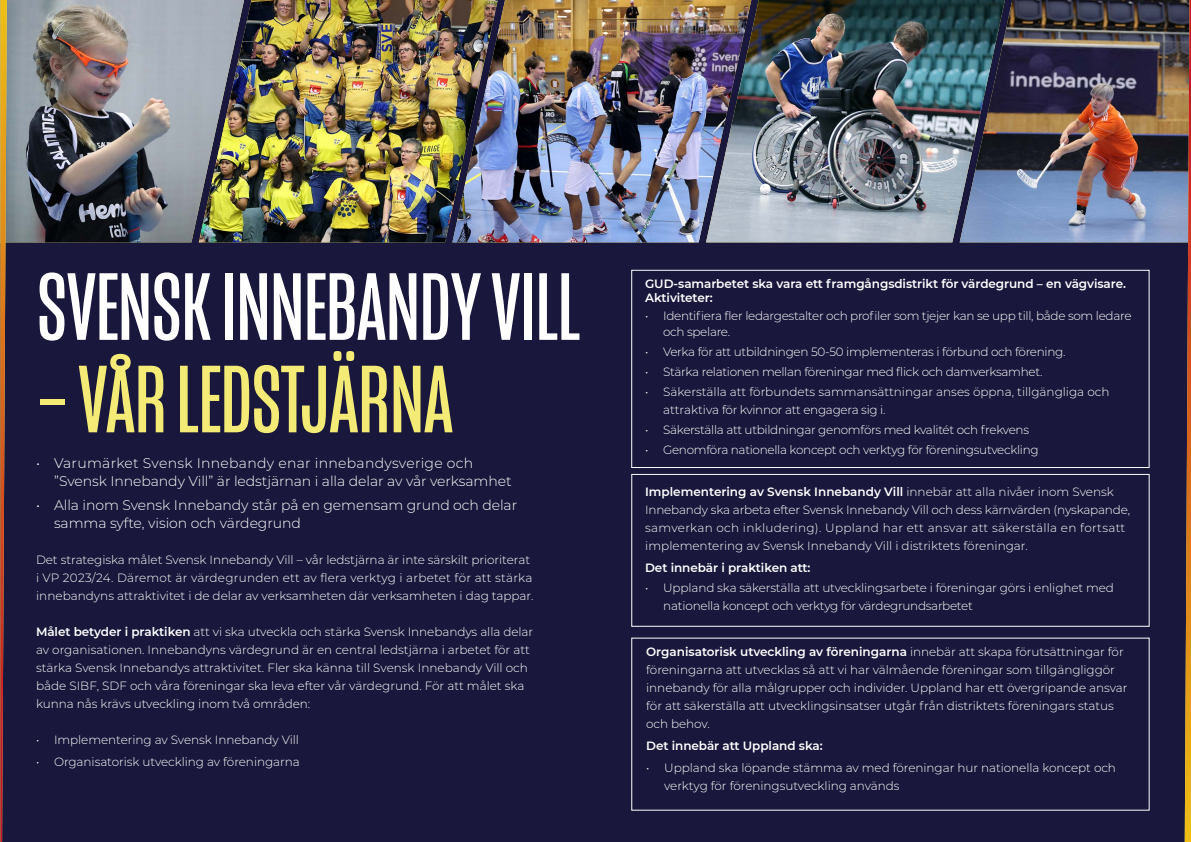
<style>
.page{position:relative;width:1191px;height:842px;background:#19173b}
.page>*{position:absolute;margin:0;border:0;box-sizing:border-box;transform-origin:0 0}
.t1{font:98px "Mongoose";color:#fff}
.t2{font:98px "Mongoose";color:#f3eb75}
.t3{font:300 14px/18px "Montserrat";letter-spacing:-.005em;color:#fff}
.t4{font:300 12px/18px "Montserrat";letter-spacing:-.005em;color:#fff}
.t5{font:300 12px/16px "Montserrat";letter-spacing:-.025em;color:#fff}
.t6{font:600 12px/14px "Montserrat";letter-spacing:-.005em;color:#fff}
.s1{font-weight:600}
</style>
<div class="page">
<img style="left:498px;top:0;width:208px;height:242px">
<img style="left:706px;top:0;width:253px;height:242px">
<img style="left:959px;top:0;width:225px;height:242px">
<img style="left:7px;top:0;width:192px;height:242px">
<img style="left:199px;top:0;width:299px;height:242px">
<svg style="left:0;top:0;width:7px;height:842px"></svg>
<svg style="left:1184px;top:0;width:7px;height:842px"></svg>
<div style="left:631px;top:270px;width:518px;height:198px;border:1px solid #fff"></div>
<div style="left:631px;top:474px;width:518px;height:152px;border:1px solid #fff"></div>
<h1 class="t1" style="left:37px;top:251px;width:544px">SVENSK INNEBANDY VILL</h1>
<h1 class="t2" style="left:37px;top:344px;width:417px">– VÅR LEDSTJÄRNA</h1>
<p class="t3" style="left:54px;top:453px;width:459px;text-indent:-18px">• Varumärket Svensk Innebandy enar innebandysverige och ”Svensk Innebandy Vill” är ledstjärnan i alla delar av vår verksamhet</p>
<p class="t3" style="left:54px;top:495px;width:465px;text-indent:-18px">• Alla inom Svensk Innebandy står på en gemensam grund och delar samma syfte, vision och värdegrund</p>
<p class="t4" style="left:36px;top:550px;width:499px">Det strategiska målet Svensk Innebandy Vill – vår ledstjärna är inte särskilt prioriterat i VP 2023/24. Däremot är värdegrunden ett av flera verktyg i arbetet för att stärka innebandyns attraktivitet i de delar av verksamheten där verksamheten i dag tappar.</p>
<p class="t4" style="left:36px;top:622px;width:499px"><span class="s1">Målet betyder i praktiken</span> att vi ska utveckla och stärka Svensk Innebandys alla delar av organisationen. Innebandyns värdegrund är en central ledstjärna i arbetet för att stärka Svensk Innebandys attraktivitet. Fler ska känna till Svensk Innebandy Vill och både SIBF, SDF och våra föreningar ska leva efter vår värdegrund. För att målet ska kunna nås krävs utveckling inom två områden:</p>
<p class="t4" style="left:36px;top:730px;width:264px">• Implementering av Svensk Innebandy Vill</p>
<p class="t4" style="left:36px;top:752px;width:265px">• Organisatorisk utveckling av föreningarna</p>
<p class="t6" style="left:645px;top:276px;width:482px">GUD-samarbetet ska vara ett framgångsdistrikt för värdegrund – en vägvisare.<br>Aktiviteter:</p>
<p class="t5" style="left:663px;top:307px;width:470px;text-indent:-18px">• Identifiera fler ledargestalter och profiler som tjejer kan se upp till, både som ledare och spelare.</p>
<p class="t5" style="left:645px;top:343px;width:422px">• Verka för att utbildningen 50-50 implementeras i förbund och förening.</p>
<p class="t5" style="left:645px;top:363px;width:399px">• Stärka relationen mellan föreningar med flick och damverksamhet.</p>
<p class="t4" style="left:663px;top:382px;width:448px;text-indent:-18px">• Säkerställa att förbundets sammansättningar anses öppna, tillgängliga och attraktiva för kvinnor att engagera sig i.</p>
<p class="t5" style="left:645px;top:421px;width:385px">• Säkerställa att utbildningar genomförs med kvalitét och frekvens</p>
<p class="t5" style="left:645px;top:441px;width:395px">• Genomföra nationella koncept och verktyg för föreningsutveckling</p>
<p class="t4" style="left:645px;top:482px;width:486px"><span class="s1">Implementering av Svensk Innebandy Vill</span> innebär att alla nivåer inom Svensk Innebandy ska arbeta efter Svensk Innebandy Vill och dess kärnvärden (nyskapande, samverkan och inkludering). Uppland har ett ansvar att säkerställa en fortsatt implementering av Svensk Innebandy Vill i distriktets föreningar.</p>
<p class="t6" style="left:645px;top:560px;width:167px">Det innebär i praktiken att:</p>
<p class="t4" style="left:663px;top:578px;width:452px;text-indent:-18px">• Uppland ska säkerställa att utvecklingsarbete i föreningar görs i enlighet med nationella koncept och verktyg för värdegrundsarbetet</p>
<p class="t4" style="left:646px;top:642px;width:483px"><span class="s1">Organisatorisk utveckling av föreningarna</span> innebär att skapa förutsättningar för föreningarna att utvecklas så att vi har välmående föreningar som tillgängliggör innebandy för alla målgrupper och individer. Uppland har ett övergripande ansvar för att säkerställa att utvecklingsinsatser utgår från distriktets föreningars status och behov.</p>
<p class="t6" style="left:646px;top:738px;width:178px">Det innebär att Uppland ska:</p>
<p class="t4" style="left:664px;top:758px;width:453px;text-indent:-18px">• Uppland ska löpande stämma av med föreningar hur nationella koncept och verktyg för föreningsutveckling används</p>
</div>
